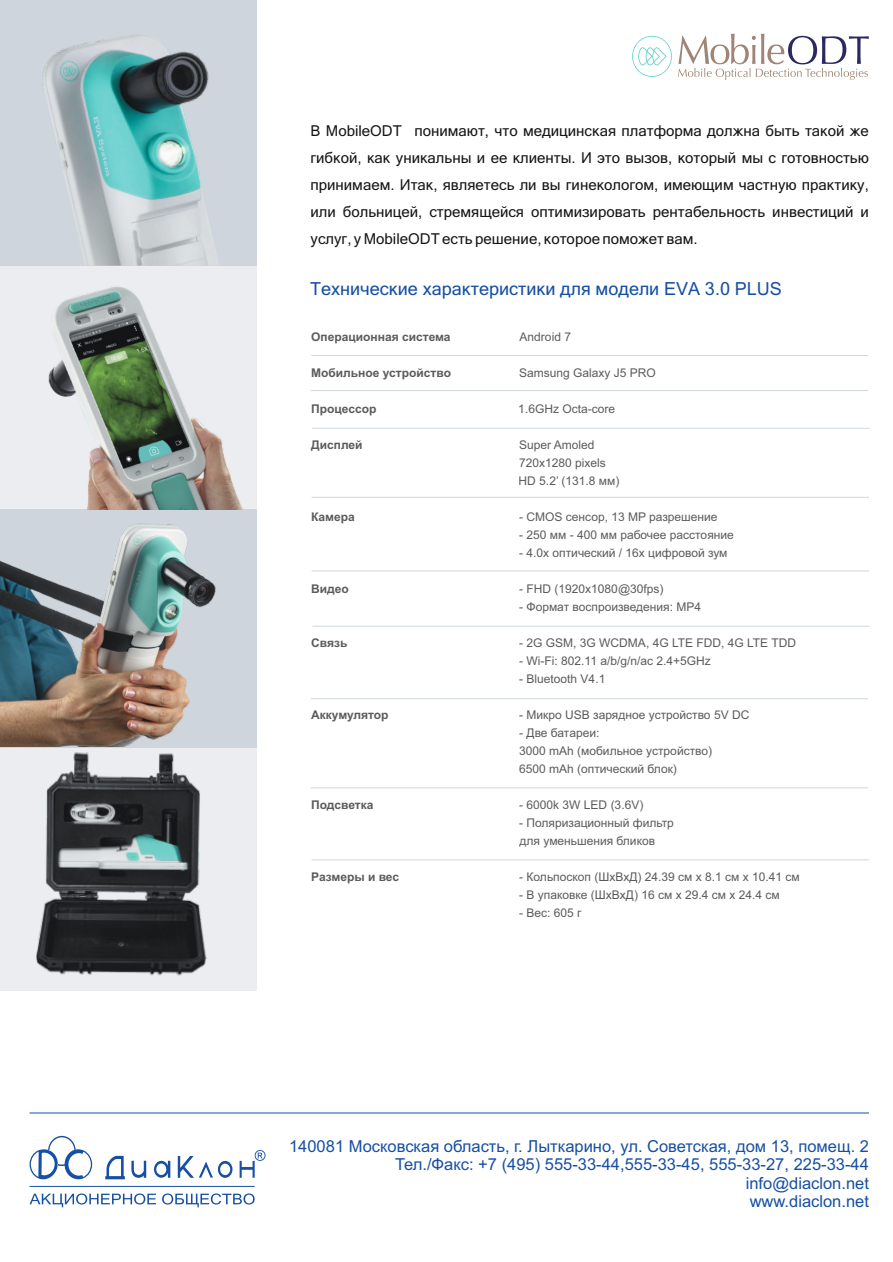
<style>
.page{position:relative;width:893px;height:1262px;background:#fff}
.page>*{position:absolute;margin:0;border:0;box-sizing:border-box;transform-origin:0 0}
.t1{font:18px "Microsoft Sans Serif";color:#164fa4}
.t2{font:16.5px/18.5px "Arial";color:#164fa4;text-align:right}
.t3{font:15px/27px "Microsoft Sans Serif";color:#151616;text-align:justify}
.t4{font:12px/18px "Arial";color:#5b5b5b}
.t5{font:700 12px "Arial";color:#5b5b5b}
</style>
<div class="page">
<div style="left:0;top:509px;width:256px;height:242px;background:#ced5dd"></div>
<div style="left:0;top:748px;width:256px;height:242px;background:#ebedf1"></div>
<hr style="left:311px;top:355px;width:557px;height:1px;background:#d0d7dd">
<hr style="left:311px;top:390px;width:557px;height:1px;background:#d0d7dd">
<hr style="left:312px;top:428px;width:557px;height:1px;background:#d0d7dd">
<hr style="left:311px;top:497px;width:557px;height:1px;background:#d0d7dd">
<hr style="left:311px;top:570px;width:557px;height:1px;background:#d0d7dd">
<hr style="left:312px;top:626px;width:557px;height:1px;background:#d0d7dd">
<hr style="left:311px;top:698px;width:557px;height:1px;background:#d0d7dd">
<hr style="left:311px;top:787px;width:557px;height:1px;background:#d0d7dd">
<hr style="left:311px;top:859px;width:557px;height:1px;background:#d0d7dd">
<img style="left:0;top:266px;width:256px;height:243px">
<img style="left:0;top:504px;width:248px;height:225px">
<img style="left:0;top:0;width:256px;height:266px">
<svg style="left:105px;top:1155px;width:127px;height:24px"></svg>
<svg style="left:29px;top:1135px;width:63px;height:44px"></svg>
<svg style="left:239px;top:1150px;width:26px;height:27px"></svg>
<hr style="left:30px;top:1186px;width:225px;height:1px;background:#1550a4">
<svg style="left:30px;top:1193px;width:225px;height:14px"></svg>
<svg style="left:678px;top:34px;width:190px;height:46px"></svg>
<svg style="left:632px;top:36px;width:40px;height:41px"></svg>
<hr style="left:30px;top:1112px;width:838px;height:1px;background:#1550a4">
<img style="left:0;top:729px;width:247px;height:262px">
<p class="t3" style="left:310px;top:119px;width:560px">В MobileODT понимают, что медицинская платформа должна быть такой же гибкой, как уникальны и ее клиенты. И это вызов, который мы с готовностью принимаем. Итак, являетесь ли вы гинекологом, имеющим частную практику, или больницей, стремящейся оптимизировать рентабельность инвестиций и услуг, у MobileODT есть решение, которое поможет вам.</p>
<h1 class="t1" style="left:310px;top:282px;width:473px">Технические характеристики для модели EVA 3.0 PLUS</h1>
<p class="t5" style="left:311px;top:332px;width:141px">Операционная система</p>
<p class="t5" style="left:311px;top:368px;width:141px">Мобильное устройство</p>
<p class="t5" style="left:311px;top:404px;width:67px">Процессор</p>
<p class="t5" style="left:311px;top:440px;width:53px">Дисплей</p>
<p class="t4" style="left:519px;top:329px;width:53px">Android 7</p>
<p class="t4" style="left:519px;top:365px;width:138px">Samsung Galaxy J5 PRO</p>
<p class="t4" style="left:518px;top:401px;width:98px">1.6GHz Octa-core</p>
<p class="t4" style="left:518px;top:437px;width:102px">Super Amoled<br>720x1280 pixels<br>HD 5.2’ (131.8 мм)</p>
<p class="t4" style="left:519px;top:509px;width:200px">- CMOS сенсор, 13 MP разрешение</p>
<p class="t4" style="left:519px;top:527px;width:216px">- 250 мм - 400 мм рабочее расстояние</p>
<p class="t4" style="left:519px;top:545px;width:210px">- 4.0x оптический / 16x цифровой зум</p>
<p class="t4" style="left:519px;top:581px;width:146px">- FHD (1920x1080@30fps)</p>
<p class="t4" style="left:519px;top:599px;width:183px">- Формат воспроизведения: MP4</p>
<p class="t4" style="left:519px;top:635px;width:278px">- 2G GSM, 3G WCDMA, 4G LTE FDD, 4G LTE TDD</p>
<p class="t4" style="left:519px;top:653px;width:193px">- Wi-Fi: 802.11 a/b/g/n/ac 2.4+5GHz</p>
<p class="t4" style="left:519px;top:671px;width:88px">- Bluetooth V4.1</p>
<p class="t4" style="left:519px;top:707px;width:231px">- Mикро USB зарядное устройство 5V DC</p>
<p class="t4" style="left:519px;top:725px;width:194px">- Две батареи:<br>3000 mAh (мобильное устройство)<br>6500 mAh (оптический блок)</p>
<p class="t4" style="left:519px;top:797px;width:126px">- 6000k 3W LED (3.6V)</p>
<p class="t4" style="left:519px;top:815px;width:156px">- Поляризационный фильтр для уменьшения бликов</p>
<p class="t4" style="left:519px;top:869px;width:282px">- Кольпоскоп (ШxВxД) 24.39 cм x 8.1 cм x 10.41 cм</p>
<p class="t4" style="left:519px;top:887px;width:262px">- В упаковке (ШxВxД) 16 cм x 29.4 cм x 24.4 cм</p>
<p class="t4" style="left:519px;top:905px;width:64px">- Вес: 605 г</p>
<p class="t5" style="left:311px;top:512px;width:45px">Камера</p>
<p class="t5" style="left:311px;top:584px;width:39px">Видео</p>
<p class="t5" style="left:311px;top:638px;width:38px">Связь</p>
<p class="t5" style="left:311px;top:710px;width:79px">Аккумулятор</p>
<p class="t5" style="left:311px;top:800px;width:64px">Подсветка</p>
<p class="t5" style="left:311px;top:872px;width:89px">Размеры и вес</p>
<h2 class="t2" style="left:289px;top:1138px;width:581px">140081 Московская область, г. Лыткарино, ул. Советская, дом 13, помещ. 2<br>Тел./Факс: +7 (495) 555-33-44,555-33-45, 555-33-27, 225-33-44 info@diaclon.net<br>www.diaclon.net</h2>
</div>
